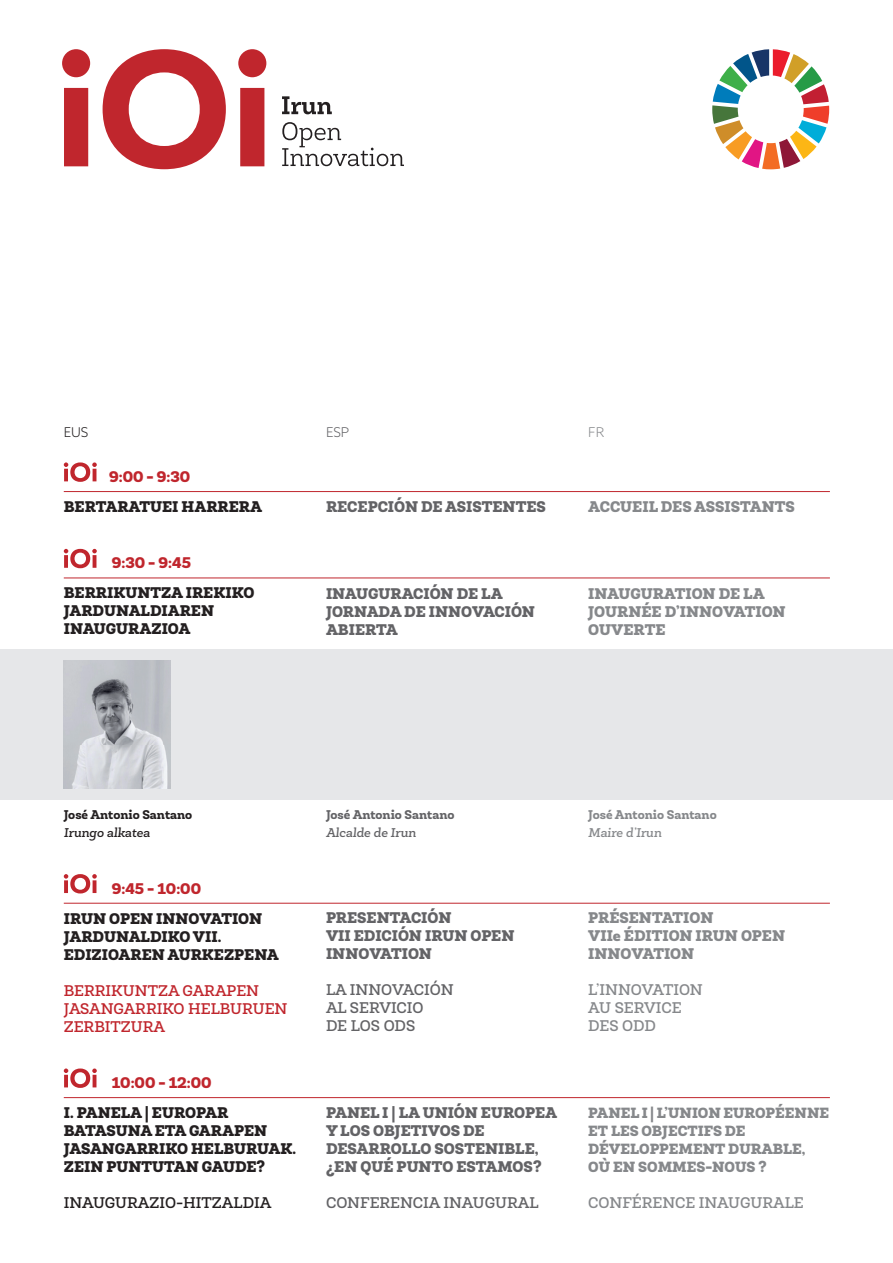
<style>
.page{position:relative;width:893px;height:1263px;background:#fff}
.page>*{position:absolute;margin:0;border:0;box-sizing:border-box;transform-origin:0 0}
.t1{font:900 15.6px/18px "Newslab";color:#231f20}
.t2{font:900 15.6px/18px "Newslab";color:#636366}
.t3{font:900 15.6px/18px "Newslab";color:#86888b}
.t4{font:500 15.6px/18px "Newslab";color:#636366}
.t5{font:500 15.6px/18px "Newslab";color:#c0262d}
.t6{font:500 15.6px/18px "Newslab";color:#86888b}
.t7{font:900 15.6px "Newslab";color:#c0262d}
.t8{font:500 15.6px "Newslab";color:#231f20}
.t9{font:900 15px/18px "Newslab";color:#86888b}
.t10{font:300 13.5px "Azo Sans";color:#231f20}
.t11{font:300 13.5px "Azo Sans";color:#636366}
.t12{font:300 13.5px "Azo Sans";color:#86888b}
.t13{font:800 12.9px "Newslab";color:#231f20}
.t14{font:800 12.9px "Newslab";color:#636366}
.t15{font:800 12.9px "Newslab";color:#86888b}
.t16{font:italic 500 12.9px "Newslab";color:#231f20}
.t17{font:italic 500 12.9px "Newslab";color:#636366}
.t18{font:italic 500 12.9px "Newslab";color:#86888b}
</style>
<div class="page">
<div style="left:0;top:649px;width:893px;height:151px;background:#e6e7e9"></div>
<hr style="left:64px;top:491px;width:766px;height:1px;background:#c0262d">
<hr style="left:64px;top:578px;width:766px;height:1px;background:#c0262d">
<hr style="left:64px;top:903px;width:766px;height:1px;background:#c0262d">
<hr style="left:64px;top:1097px;width:766px;height:1px;background:#c0262d">
<svg style="left:64px;top:462px;width:33px;height:20px"></svg>
<svg style="left:64px;top:549px;width:33px;height:19px"></svg>
<svg style="left:64px;top:874px;width:33px;height:19px"></svg>
<svg style="left:64px;top:1068px;width:33px;height:20px"></svg>
<svg style="left:712px;top:49px;width:117px;height:120px"></svg>
<svg style="left:282px;top:122px;width:122px;height:44px"></svg>
<svg style="left:282px;top:96px;width:50px;height:18px"></svg>
<svg style="left:62px;top:49px;width:204px;height:120px"></svg>
<img style="left:64px;top:661px;width:106px;height:127px">
<p class="t10" style="left:64px;top:423px;width:26px">EUS</p>
<p class="t11" style="left:326px;top:423px;width:25px">ESP</p>
<p class="t12" style="left:588px;top:423px;width:18px">FR</p>
<p class="t7" style="left:109px;top:466px;width:83px">9:00 - 9:30</p>
<p class="t1" style="left:64px;top:498px;width:200px">BERTARATUEI HARRERA</p>
<p class="t7" style="left:112px;top:553px;width:81px">9:30 - 9:45</p>
<p class="t1" style="left:64px;top:584px;width:192px">BERRIKUNTZA IREKIKO<br>JARDUNALDIAREN<br>INAUGURAZIOA</p>
<p class="t2" style="left:326px;top:497px;width:221px">RECEPCIÓN DE ASISTENTES</p>
<p class="t2" style="left:326px;top:584px;width:211px">INAUGURACIÓN DE LA<br>JORNADA DE INNOVACIÓN<br>ABIERTA</p>
<p class="t3" style="left:588px;top:497px;width:208px">ACCUEIL DES ASSISTANTS</p>
<p class="t3" style="left:588px;top:584px;width:199px">INAUGURATION DE LA<br>JOURNÉE D’INNOVATION<br>OUVERTE</p>
<p class="t13" style="left:64px;top:806px;width:130px">José Antonio Santano</p>
<p class="t16" style="left:64px;top:825px;width:88px">Irungo alkatea</p>
<p class="t7" style="left:112px;top:878px;width:91px">9:45 - 10:00</p>
<p class="t1" style="left:64px;top:909px;width:217px">IRUN OPEN INNOVATION<br>JARDUNALDIKO VII.<br>EDIZIOAREN AURKEZPENA</p>
<p class="t5" style="left:64px;top:981px;width:225px">BERRIKUNTZA GARAPEN<br>JASANGARRIKO HELBURUEN<br>ZERBITZURA</p>
<p class="t7" style="left:112px;top:1072px;width:101px">10:00 - 12:00</p>
<p class="t1" style="left:64px;top:1104px;width:234px">I. PANELA | EUROPAR<br>BATASUNA ETA GARAPEN<br>JASANGARRIKO HELBURUAK.<br>ZEIN PUNTUTAN GAUDE?</p>
<p class="t8" style="left:64px;top:1193px;width:209px">INAUGURAZIO-HITZALDIA</p>
<p class="t14" style="left:326px;top:806px;width:130px">José Antonio Santano</p>
<p class="t17" style="left:326px;top:825px;width:92px">Alcalde de Irun</p>
<p class="t2" style="left:326px;top:908px;width:190px">PRESENTACIÓN<br>VII EDICIÓN IRUN OPEN<br>INNOVATION</p>
<p class="t4" style="left:326px;top:981px;width:129px">LA INNOVACIÓN<br>AL SERVICIO<br>DE LOS ODS</p>
<p class="t2" style="left:326px;top:1103px;width:233px">PANEL I | LA UNIÓN EUROPEA<br>Y LOS OBJETIVOS DE<br>DESARROLLO SOSTENIBLE, ¿EN QUÉ PUNTO ESTAMOS?</p>
<p class="t4" style="left:326px;top:1193px;width:214px">CONFERENCIA INAUGURAL</p>
<p class="t15" style="left:588px;top:806px;width:130px">José Antonio Santano</p>
<p class="t18" style="left:588px;top:825px;width:75px">Maire d’Irun</p>
<p class="t3" style="left:588px;top:908px;width:198px">PRÉSENTATION<br>VIIe ÉDITION IRUN OPEN<br>INNOVATION</p>
<p class="t6" style="left:588px;top:981px;width:116px">L’INNOVATION<br>AU SERVICE<br>DES ODD</p>
<p class="t9" style="left:588px;top:1104px;width:242px">PANEL I | L’UNION EUROPÉENNE<br>ET LES OBJECTIFS DE<br>DÉVELOPPEMENT DURABLE,<br>OÙ EN SOMMES-NOUS ?</p>
<p class="t6" style="left:588px;top:1194px;width:217px">CONFÉRENCE INAUGURALE</p>
</div>
